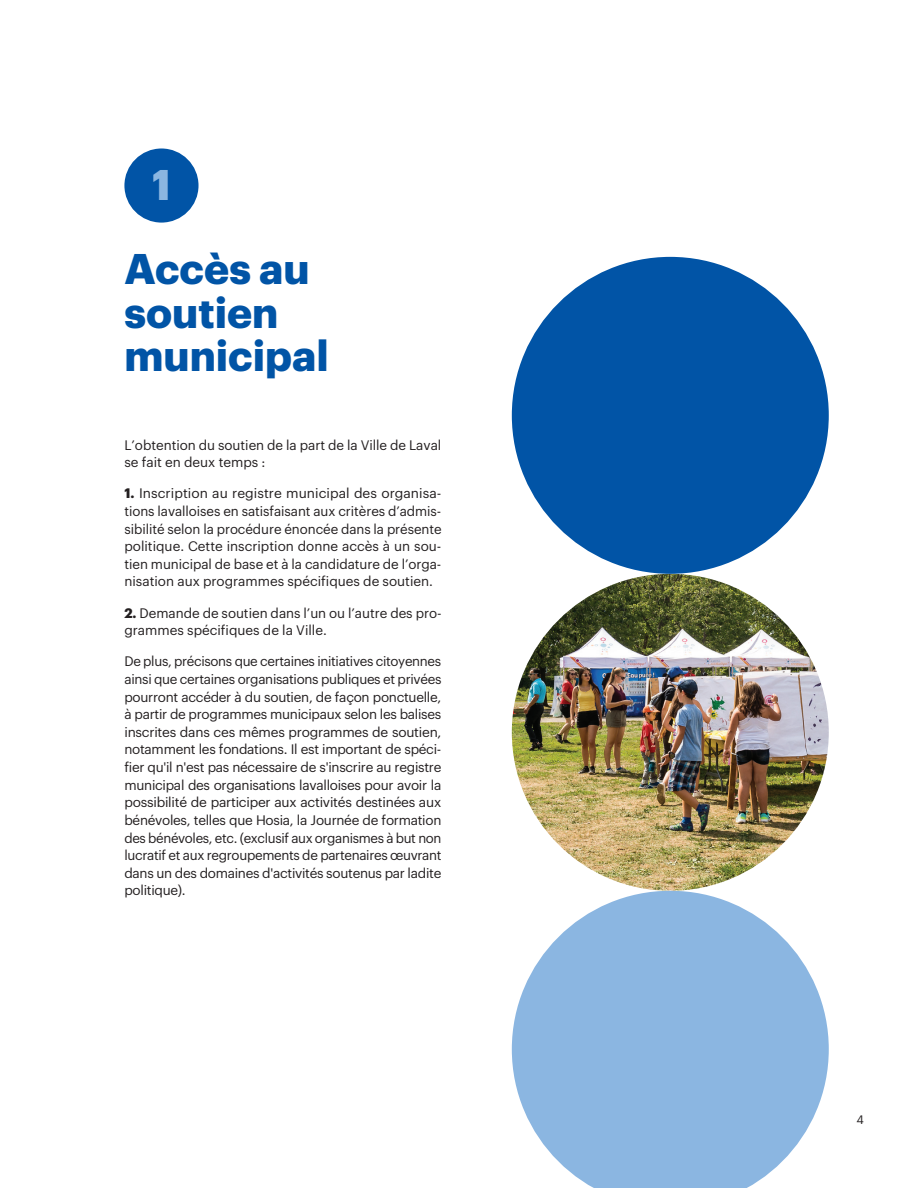
<style>
.page{position:relative;width:918px;height:1188px;background:#fff}
.page>*{position:absolute;margin:0;border:0;box-sizing:border-box;transform-origin:0 0}
.t1{font:700 42px/43.5px "Graphik";color:#0154a6}
.t2{font:700 42px "Graphik";color:#8bb6e1}
.t3{font:13.5px/17.7px "Graphik";color:#231f20}
.t4{font:12px "Graphik";color:#231f20}
.s1{font-weight:700}
</style>
<div class="page">
<div style="left:124px;top:148px;width:75px;height:75px;background:#0154a6;border-radius:50%"></div>
<img style="left:512px;top:574px;width:317px;height:317px;border-radius:158px">
<svg style="left:512px;top:891px;width:317px;height:297px;fill:#8bb6e1"></svg>
<div style="left:512px;top:257px;width:317px;height:317px;background:#0154a6;border-radius:50%"></div>
<h1 class="t2" style="left:152px;top:152px;width:20px">1</h1>
<h1 class="t1" style="left:124px;top:243px;width:206px">Accès au soutien municipal</h1>
<p class="t3" style="left:124px;top:435px;width:318px">L’obtention du soutien de la part de la Ville de Laval se fait en deux temps :</p>
<p class="t3" style="left:124px;top:483px;width:319px;text-align:justify"><span class="s1">1.</span> Inscription au registre municipal des organisa&shy;tions lavalloises en satisfaisant aux critères d’admis&shy;sibilité selon la procédure énoncée dans la présente politique. Cette inscription donne accès à un sou&shy;tien municipal de base et à la candidature de l’orga&shy;nisation aux programmes spécifiques de soutien.</p>
<p class="t3" style="left:124px;top:603px;width:317px"><span class="s1">2.</span> Demande de soutien dans l’un ou l’autre des pro&shy;grammes spécifiques de la Ville.</p>
<p class="t3" style="left:124px;top:651px;width:319px;text-align:justify">De plus, précisons que certaines initiatives citoyennes ainsi que certaines organisations publiques et privées pourront accéder à du soutien, de façon ponctuelle, à partir de programmes municipaux selon les balises inscrites dans ces mêmes programmes de soutien, notamment les fondations. Il est important de spéci&shy;fier qu'il n'est pas nécessaire de s'inscrire au registre municipal des organisations lavalloises pour avoir la possibilité de participer aux activités destinées aux bénévoles, telles que Hosia, la Journée de formation des bénévoles, etc. (exclusif aux organismes à but non lucratif et aux regroupements de partenaires œuvrant dans un des domaines d'activités soutenus par ladite politique).</p>
<p class="t4" style="left:857px;top:1110px;width:9px">4</p>
</div>
